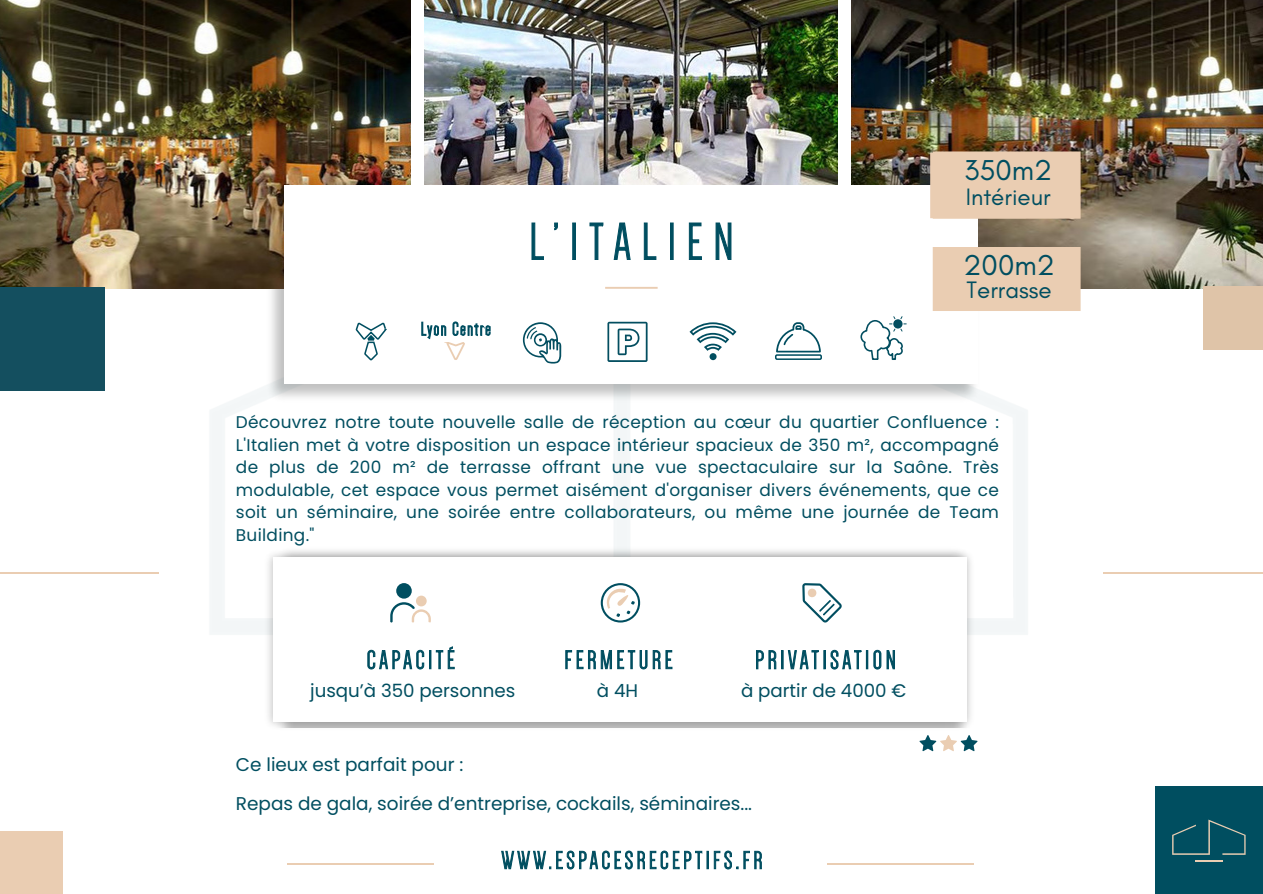
<style>
.page{position:relative;width:1263px;height:894px;background:#fff}
.page>*{position:absolute;margin:0;border:0;box-sizing:border-box;transform-origin:0 0}
.t1{font:29.25px "Glacial Indifference";color:#004e60}
.t2{font:24.15px "Glacial Indifference";color:#004e60}
.t3{font:18.45px "Poppins";color:#004e60}
.t4{font:18.3px "Poppins";color:#004e60}
.t5{font:16.95px/22.5px "Poppins";letter-spacing:.02em;color:#004e60;text-align:justify}
</style>
<div class="page">
<img style="left:143px;top:288px;width:884px;height:346px">
<img style="left:0;top:0;width:411px;height:288px">
<img style="left:424px;top:0;width:414px;height:185px">
<img style="left:851px;top:0;width:411px;height:288px">
<hr style="left:0;top:572px;width:158px;height:2px;background:#eacdb2">
<div style="left:0;top:830px;width:63px;height:63px;background:#eacdb2"></div>
<hr style="left:288px;top:862px;width:146px;height:2px;background:#eacdb2">
<hr style="left:827px;top:862px;width:147px;height:2px;background:#eacdb2">
<svg style="left:919px;top:735px;width:12px;height:17px"></svg>
<svg style="left:931px;top:735px;width:22px;height:17px"></svg>
<svg style="left:953px;top:735px;width:25px;height:17px"></svg>
<div style="left:285px;top:185px;width:693px;height:198px;background:#fff"></div>
<svg style="left:532px;top:222px;width:12px;height:38px"></svg>
<svg style="left:554px;top:222px;width:4px;height:8px"></svg>
<div style="left:572px;top:223px;width:4px;height:37px;border:1px solid #004e60"></div>
<svg style="left:590px;top:222px;width:13px;height:38px"></svg>
<svg style="left:614px;top:222px;width:16px;height:38px"></svg>
<svg style="left:644px;top:222px;width:12px;height:38px"></svg>
<div style="left:670px;top:223px;width:3px;height:37px;border:1px solid #004e60"></div>
<svg style="left:689px;top:222px;width:13px;height:38px"></svg>
<svg style="left:716px;top:222px;width:15px;height:38px"></svg>
<hr style="left:605px;top:287px;width:53px;height:2px;background:#eacdb2">
<svg style="left:689px;top:322px;width:47px;height:29px"></svg>
<div style="left:709px;top:353px;width:8px;height:7px;background:#004e60;border-radius:50%"></div>
<svg style="left:421px;top:321px;width:70px;height:39px"></svg>
<svg style="left:930px;top:153px;width:2px;height:65px"></svg>
<div style="left:775px;top:354px;width:47px;height:6px;border:2px solid #004e60"></div>
<svg style="left:776px;top:322px;width:45px;height:31px"></svg>
<svg style="left:355px;top:322px;width:32px;height:39px"></svg>
<svg style="left:607px;top:321px;width:41px;height:41px"></svg>
<svg style="left:523px;top:322px;width:38px;height:41px"></svg>
<svg style="left:860px;top:316px;width:47px;height:44px"></svg>
<div style="left:932px;top:151px;width:149px;height:68px;background:#eacdb2"></div>
<div style="left:932px;top:247px;width:149px;height:64px;background:#eacdb2"></div>
<hr style="left:1104px;top:572px;width:159px;height:2px;background:#eacdb2">
<div style="left:1155px;top:786px;width:108px;height:107px;background:#004e60"></div>
<svg style="left:1196px;top:860px;width:26px;height:1px"></svg>
<svg style="left:1172px;top:819px;width:73px;height:35px"></svg>
<img style="left:261px;top:545px;width:717px;height:183px">
<div style="left:273px;top:557px;width:693px;height:164px;background:#fff"></div>
<svg style="left:390px;top:602px;width:41px;height:20px"></svg>
<div style="left:396px;top:583px;width:16px;height:15px;background:#004e60;border-radius:50%"></div>
<div style="left:416px;top:595px;width:11px;height:11px;background:#eacdb2;border-radius:50%"></div>
<svg style="left:367px;top:646px;width:88px;height:23px"></svg>
<svg style="left:601px;top:583px;width:39px;height:39px"></svg>
<svg style="left:565px;top:650px;width:82px;height:20px"></svg>
<svg style="left:653px;top:650px;width:19px;height:19px"></svg>
<svg style="left:802px;top:583px;width:40px;height:39px"></svg>
<svg style="left:756px;top:650px;width:20px;height:19px"></svg>
<svg style="left:782px;top:650px;width:43px;height:20px"></svg>
<svg style="left:831px;top:649px;width:50px;height:20px"></svg>
<svg style="left:887px;top:650px;width:8px;height:19px"></svg>
<svg style="left:501px;top:850px;width:207px;height:19px"></svg>
<svg style="left:714px;top:850px;width:48px;height:19px"></svg>
<div style="left:0;top:287px;width:105px;height:104px;background:#144f5f"></div>
<div style="left:1203px;top:287px;width:60px;height:63px;background:#dfc4a8"></div>
<h2 class="t1" style="left:964px;top:153px;width:90px">350m2</h2>
<p class="t2" style="left:966px;top:181px;width:86px">Intérieur</p>
<h1 class="t1" style="left:964px;top:247px;width:93px">200m2</h1>
<h2 class="t2" style="left:967px;top:275px;width:87px">Terrasse</h2>
<p class="t5" style="left:236px;top:411px;width:764px">Découvrez notre toute nouvelle salle de réception au cœur du quartier Confluence :<br>L'Italien met à votre disposition un espace intérieur spacieux de 350 m², accompagné de plus de 200 m² de terrasse offrant une vue spectaculaire sur la Saône. Très modulable, cet espace vous permet aisément d'organiser divers événements, que ce soit un séminaire, une soirée entre collaborateurs, ou même une journée de Team Building."</p>
<p class="t4" style="left:310px;top:677px;width:207px">jusqu’à 350 personnes</p>
<p class="t4" style="left:597px;top:677px;width:43px">à 4H</p>
<p class="t4" style="left:741px;top:677px;width:167px">à partir de 4000 €</p>
<p class="t3" style="left:236px;top:751px;width:229px">Ce lieux est parfait pour :</p>
<p class="t3" style="left:236px;top:789px;width:518px">Repas de gala, soirée d’entreprise, cockails, séminaires...</p>
</div>
